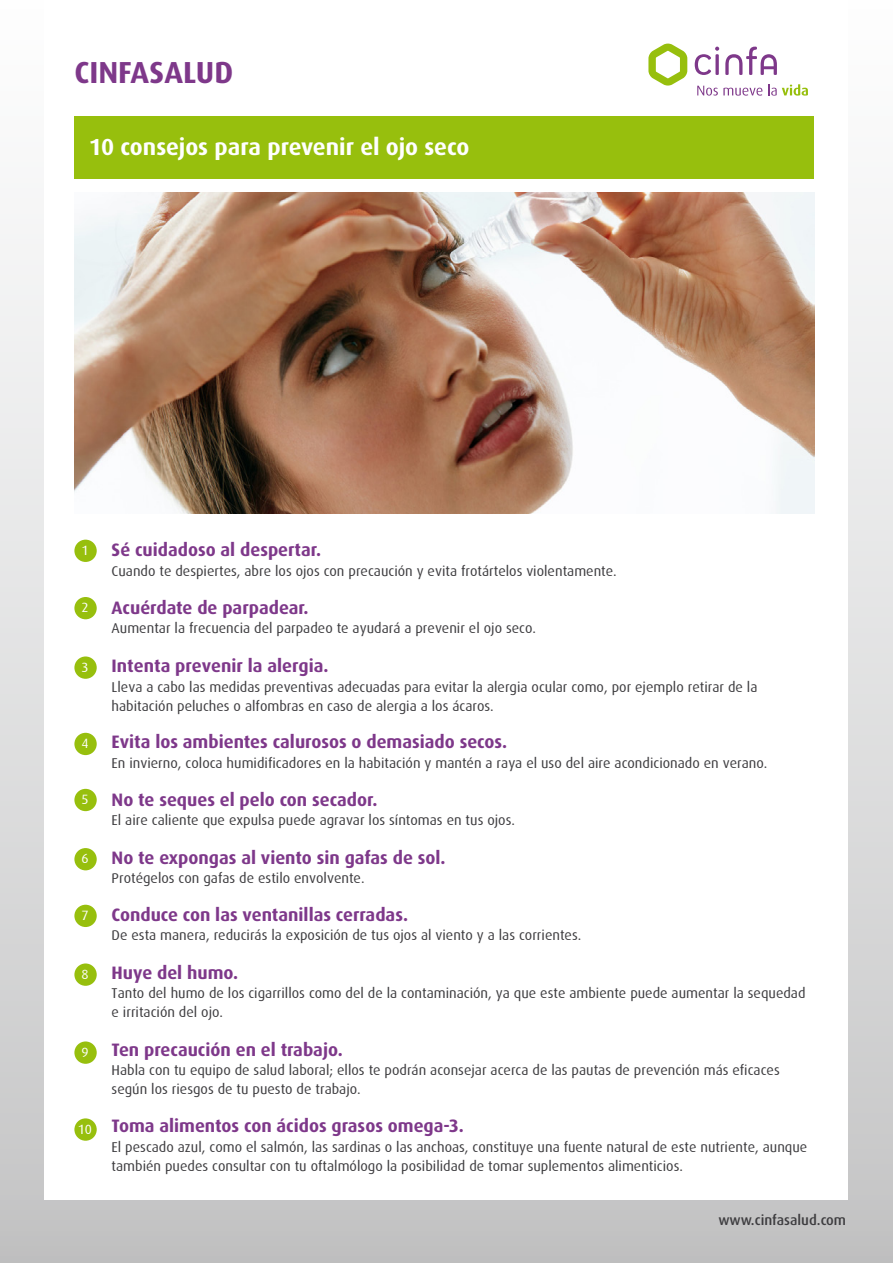
<style>
.page{position:relative;width:893px;height:1263px;background:#fff}
.page>*{position:absolute;margin:0;border:0;box-sizing:border-box;transform-origin:0 0}
.t1{font:700 30.45px "Dax";color:#7e388a}
.t2{font:700 23.25px "Dax";letter-spacing:-.005em;color:#fff}
.t3{font:700 18px "Dax";color:#7e388a}
.t4{font:14.25px/19.2px "Dax";color:#3e3d40}
.t5{font:500 14.25px "Dax";color:#3e3d40}
.t6{font:13.5px "Dax";color:#fff}
</style>
<div class="page">
<div style="left:0;top:0;width:893px;height:1263px;background:linear-gradient(to bottom,#fff,#c6c6c7)"></div>
<div style="left:45px;top:0;width:803px;height:1199px;background:#fff"></div>
<svg style="left:725px;top:47px;width:52px;height:28px"></svg>
<svg style="left:695px;top:47px;width:24px;height:28px"></svg>
<svg style="left:648px;top:44px;width:39px;height:42px"></svg>
<svg style="left:697px;top:86px;width:65px;height:10px"></svg>
<svg style="left:768px;top:84px;width:40px;height:12px"></svg>
<img style="left:74px;top:192px;width:740px;height:321px">
<div style="left:74px;top:117px;width:740px;height:62px;background:#97bf0d"></div>
<div style="left:74px;top:540px;width:23px;height:22px;background:#97bf0d;border-radius:50%"></div>
<div style="left:74px;top:597px;width:23px;height:22px;background:#97bf0d;border-radius:50%"></div>
<div style="left:74px;top:656px;width:23px;height:23px;background:#97bf0d;border-radius:50%"></div>
<div style="left:74px;top:733px;width:23px;height:22px;background:#97bf0d;border-radius:50%"></div>
<div style="left:74px;top:789px;width:23px;height:22px;background:#97bf0d;border-radius:50%"></div>
<div style="left:74px;top:848px;width:23px;height:22px;background:#97bf0d;border-radius:50%"></div>
<div style="left:74px;top:905px;width:23px;height:22px;background:#97bf0d;border-radius:50%"></div>
<div style="left:74px;top:963px;width:23px;height:23px;background:#97bf0d;border-radius:50%"></div>
<div style="left:74px;top:1041px;width:23px;height:23px;background:#97bf0d;border-radius:50%"></div>
<div style="left:74px;top:1118px;width:23px;height:23px;background:#97bf0d;border-radius:50%"></div>
<h1 class="t1" style="left:74px;top:55px;width:160px">CINFASALUD</h1>
<p class="t2" style="left:89px;top:134px;width:382px">10 consejos para prevenir el ojo seco</p>
<p class="t6" style="left:81px;top:543px;width:9px">1</p>
<p class="t6" style="left:81px;top:600px;width:9px">2</p>
<p class="t6" style="left:81px;top:660px;width:9px">3</p>
<p class="t6" style="left:81px;top:736px;width:9px">4</p>
<p class="t6" style="left:81px;top:792px;width:9px">5</p>
<p class="t6" style="left:81px;top:851px;width:9px">6</p>
<p class="t6" style="left:81px;top:908px;width:9px">7</p>
<p class="t6" style="left:81px;top:967px;width:9px">8</p>
<p class="t6" style="left:81px;top:1045px;width:9px">9</p>
<p class="t6" style="left:78px;top:1122px;width:16px">10</p>
<p class="t3" style="left:112px;top:540px;width:211px">Sé cuidadoso al despertar.</p>
<p class="t4" style="left:112px;top:561px;width:507px">Cuando te despiertes, abre los ojos con precaución y evita frotártelos violentamente.</p>
<p class="t3" style="left:112px;top:597px;width:198px">Acuérdate de parpadear.</p>
<p class="t4" style="left:112px;top:619px;width:426px">Aumentar la frecuencia del parpadeo te ayudará a prevenir el ojo seco.</p>
<p class="t3" style="left:112px;top:655px;width:219px">Intenta prevenir la alergia.</p>
<p class="t4" style="left:112px;top:678px;width:647px;line-height:18.1px">Lleva a cabo las medidas preventivas adecuadas para evitar la alergia ocular como, por ejemplo retirar de la habitación peluches o alfombras en caso de alergia a los ácaros.</p>
<p class="t3" style="left:112px;top:732px;width:397px">Evita los ambientes calurosos o demasiado secos.</p>
<p class="t4" style="left:112px;top:753px;width:657px">En invierno, coloca humidificadores en la habitación y mantén a raya el uso del aire acondicionado en verano.</p>
<p class="t3" style="left:112px;top:789px;width:267px">No te seques el pelo con secador.</p>
<p class="t4" style="left:112px;top:811px;width:405px">El aire caliente que expulsa puede agravar los síntomas en tus ojos.</p>
<p class="t3" style="left:112px;top:847px;width:335px">No te expongas al viento sin gafas de sol.</p>
<p class="t4" style="left:112px;top:868px;width:254px">Protégelos con gafas de estilo envolvente.</p>
<p class="t3" style="left:112px;top:905px;width:298px">Conduce con las ventanillas cerradas.</p>
<p class="t4" style="left:112px;top:926px;width:471px">De esta manera, reducirás la exposición de tus ojos al viento y a las corrientes.</p>
<p class="t3" style="left:112px;top:962px;width:128px">Huye del humo.</p>
<p class="t4" style="left:112px;top:983px;width:695px">Tanto del humo de los cigarrillos como del de la contaminación, ya que este ambiente puede aumentar la sequedad e irritación del ojo.</p>
<p class="t3" style="left:112px;top:1039px;width:233px">Ten precaución en el trabajo.</p>
<p class="t4" style="left:112px;top:1060px;width:670px">Habla con tu equipo de salud laboral; ellos te podrán aconsejar acerca de las pautas de prevención más eficaces según los riesgos de tu puesto de trabajo.</p>
<p class="t3" style="left:112px;top:1116px;width:354px">Toma alimentos con ácidos grasos omega-3.</p>
<p class="t4" style="left:112px;top:1137px;width:697px">El pescado azul, como el salmón, las sardinas o las anchoas, constituye una fuente natural de este nutriente, aunque también puedes consultar con tu oftalmólogo la posibilidad de tomar suplementos alimenticios.</p>
<p class="t5" style="left:718px;top:1212px;width:129px">www.cinfasalud.com</p>
</div>
